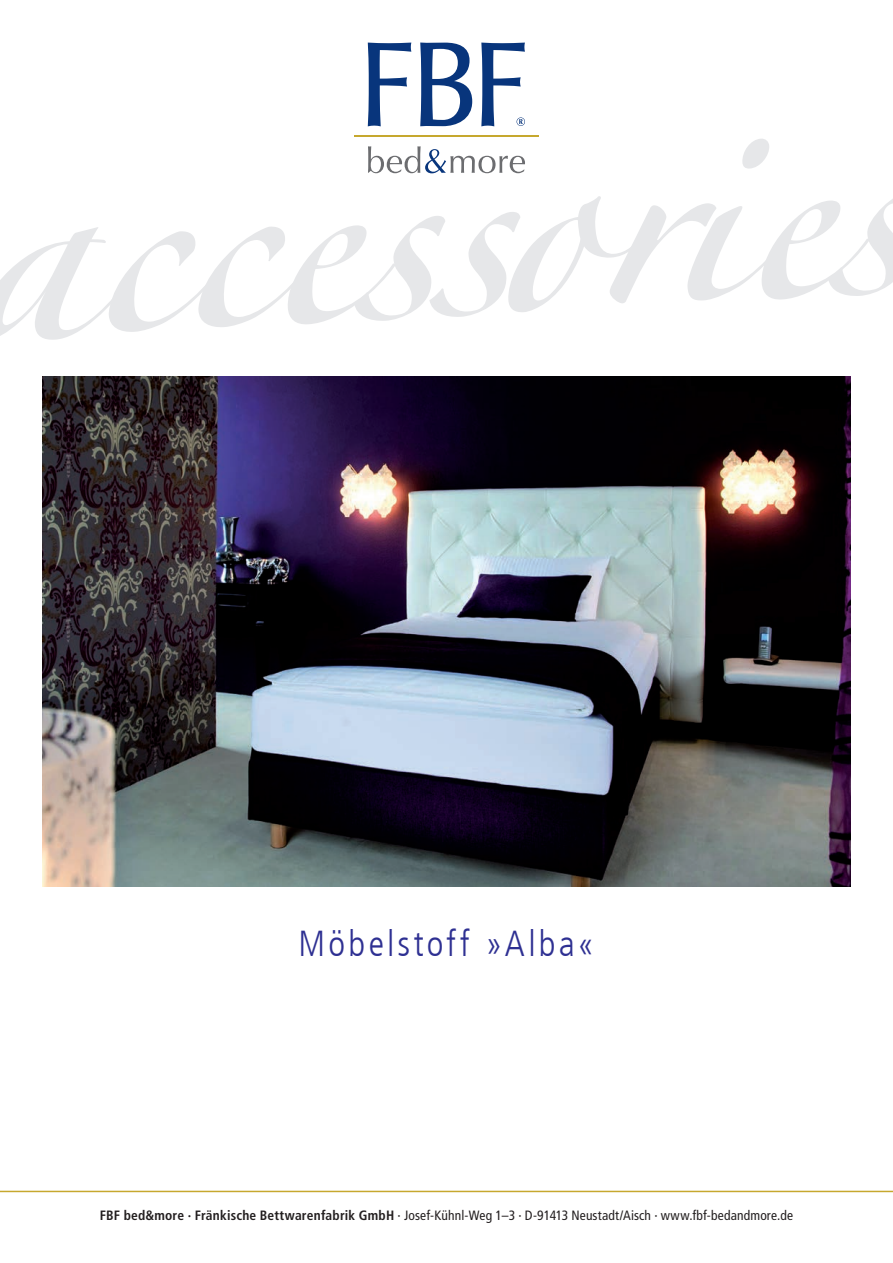
<style>
.page{position:relative;width:893px;height:1263px;background:#fff}
.page>*{position:absolute;margin:0;border:0;box-sizing:border-box;transform-origin:0 0}
.t1{font:406.2px "Zapfino Forte LT Pro";color:#e6e7e9}
.t2{font:300 condensed 36px "Frutiger LT Com";letter-spacing:.095em;color:#2e3092}
.t3{font:condensed 13.5px "Frutiger LT Com";letter-spacing:.01em;color:#231f20}
.s1{font-weight:700}
</style>
<div class="page">
<img style="left:43px;top:376px;width:807px;height:511px">
<svg style="left:368px;top:146px;width:157px;height:27px"></svg>
<svg style="left:420px;top:43px;width:52px;height:83px"></svg>
<svg style="left:368px;top:43px;width:43px;height:83px"></svg>
<svg style="left:481px;top:43px;width:44px;height:83px"></svg>
<hr style="left:354px;top:135px;width:185px;height:1px;background:#c6a82e">
<hr style="left:0;top:1191px;width:893px;height:1px;background:#c6a82e">
<h1 class="t1" style="left:-53px;top:-41px;width:946px;rotate:-3deg">accessories</h1>
<h2 class="t2" style="left:298px;top:923px;width:298px">Möbelstoff »Alba«</h2>
<p class="t3" style="left:100px;top:1208px;width:695px"><span class="s1">FBF bed&amp;more · Fränkische Bettwarenfabrik GmbH</span> · Josef-Kühnl-Weg 1–3 · D-91413 Neustadt/Aisch · www.fbf-bedandmore.de</p>
</div>
